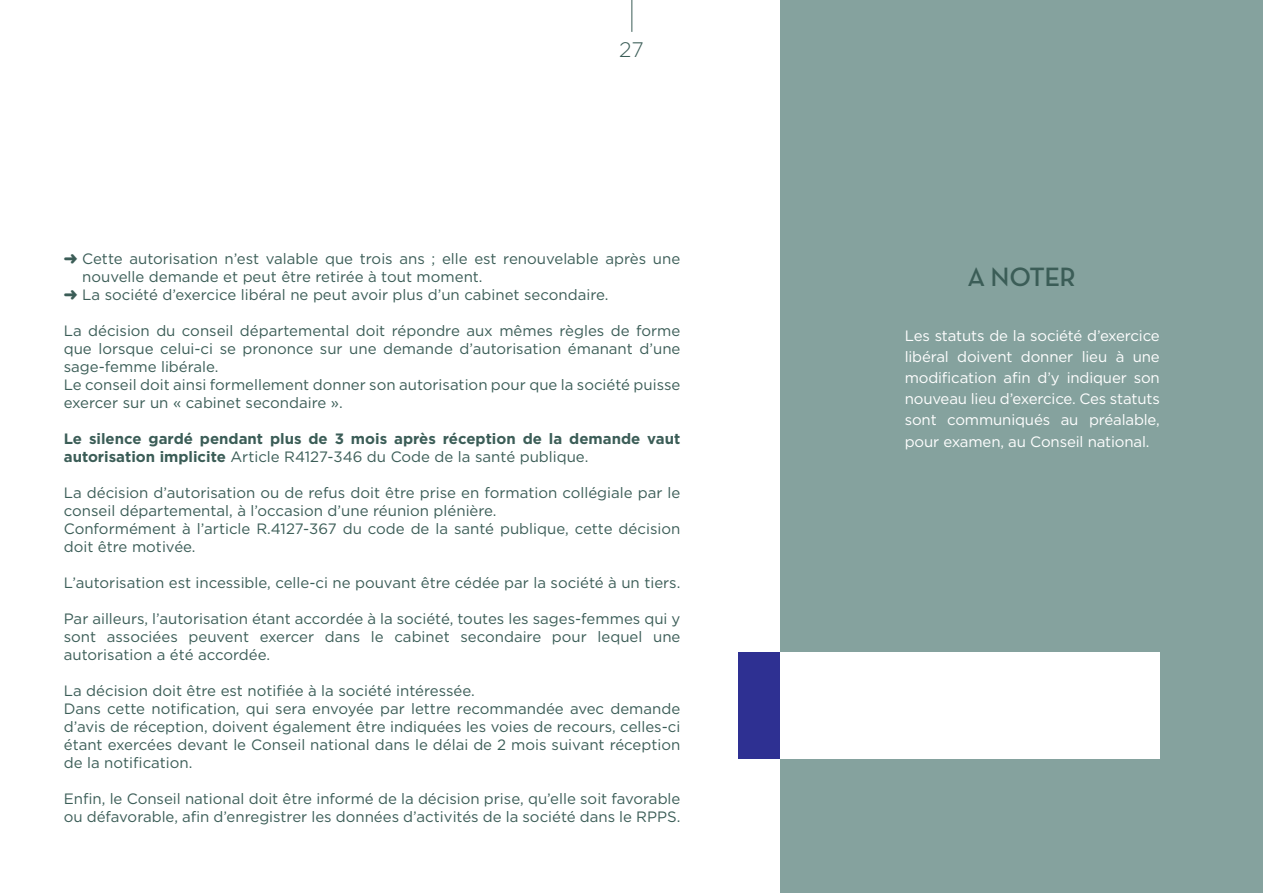
<style>
.page{position:relative;width:1263px;height:893px;background:#fff}
.page>*{position:absolute;margin:0;border:0;box-sizing:border-box;transform-origin:0 0}
.t1{font:600 27px "Neutraface Text";letter-spacing:-.025em;color:#3b5d57}
.t2{font:300 21px "Gotham";color:#3b5d57}
.t3{font:15px/18px "Gotham";color:#3b5d57}
.t4{font:15px/21px "Gotham";letter-spacing:-.01em;color:#fff;text-align:justify}
.t5{font:700 15px/18px "Gotham";color:#3b5d57}
.s1{font-weight:400}
</style>
<div class="page">
<hr style="left:631px;top:0;width:1px;height:32px;background:#3b5d57">
<div style="left:780px;top:0;width:483px;height:893px;background:#85a29e"></div>
<div style="left:738px;top:652px;width:42px;height:106px;background:#2e3092"></div>
<div style="left:780px;top:652px;width:380px;height:106px;background:#fff"></div>
<h2 class="t2" style="left:619px;top:36px;width:26px">27</h2>
<p class="t3" style="left:64px;top:249px;width:618px">➜ Cette autorisation n’est valable que trois ans ; elle est renouvelable après une</p>
<p class="t3" style="left:82px;top:267px;width:402px">nouvelle demande et peut être retirée à tout moment.</p>
<p class="t3" style="left:64px;top:285px;width:546px">➜ La société d’exercice libéral ne peut avoir plus d’un cabinet secondaire.</p>
<p class="t3" style="left:64px;top:321px;width:618px">La décision du conseil départemental doit répondre aux mêmes règles de forme que lorsque celui-ci se prononce sur une demande d’autorisation émanant d’une sage-femme libérale.<br>Le conseil doit ainsi formellement donner son autorisation pour que la société puisse exercer sur un « cabinet secondaire ».</p>
<p class="t5" style="left:64px;top:429px;width:618px">Le silence gardé pendant plus de 3 mois après réception de la demande vaut autorisation implicite <span class="s1">Article R4127-346 du Code de la santé publique.</span></p>
<p class="t3" style="left:64px;top:483px;width:618px">La décision d’autorisation ou de refus doit être prise en formation collégiale par le conseil départemental, à l’occasion d’une réunion plénière.<br>Conformément à l’article R.4127-367 du code de la santé publique, cette décision doit être motivée.</p>
<p class="t3" style="left:64px;top:573px;width:618px">L’autorisation est incessible, celle-ci ne pouvant être cédée par la société à un tiers.</p>
<p class="t3" style="left:64px;top:609px;width:618px;text-align:justify">Par ailleurs, l’autorisation étant accordée à la société, toutes les sages-femmes qui y sont associées peuvent exercer dans le cabinet secondaire pour lequel une autorisation a été accordée.</p>
<p class="t3" style="left:64px;top:681px;width:618px">La décision doit être est notifiée à la société intéressée.<br>Dans cette notification, qui sera envoyée par lettre recommandée avec demande d’avis de réception, doivent également être indiquées les voies de recours, celles-ci étant exercées devant le Conseil national dans le délai de 2 mois suivant réception de la notification.</p>
<p class="t3" style="left:64px;top:789px;width:618px">Enfin, le Conseil national doit être informé de la décision prise, qu’elle soit favorable ou défavorable, afin d’enregistrer les données d’activités de la société dans le RPPS.</p>
<h1 class="t1" style="left:967px;top:260px;width:110px">A NOTER</h1>
<p class="t4" style="left:905px;top:325px;width:257px">Les statuts de la société d’exercice libéral doivent donner lieu à une modification afin d’y indiquer son nouveau lieu d’exercice. Ces statuts sont communiqués au préalable, pour examen, au Conseil national.</p>
</div>
